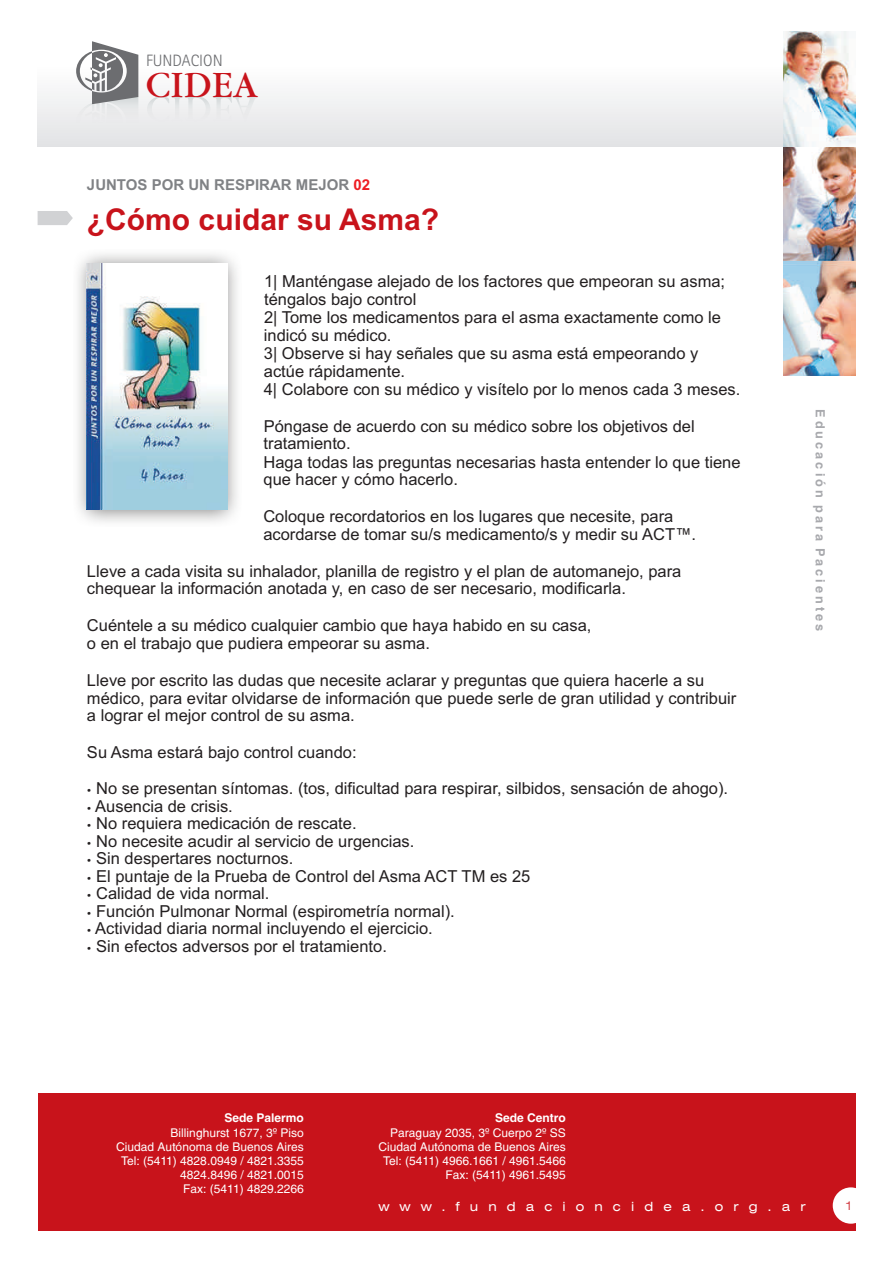
<style>
.page{position:relative;width:893px;height:1263px;background:#fff}
.page>*{position:absolute;margin:0;border:0;box-sizing:border-box;transform-origin:0 0}
.t1{font:36px "Garamond Itc T";color:#c8131b}
.t2{font:700 30px "Arial";color:#c8131b}
.t3{font:16.5px/18px "Arial";color:#231f20}
.t4{font:300 16.5px "BB Rotis Sans Serif";color:#6c6d70}
.t5{font:700 15px "Arial";color:#808285}
.t6{font:expanded 12.75px "Swiss 721 BT";letter-spacing:.795em;color:#fff}
.t7{font:700 12.75px "Switzerland";letter-spacing:.24em;color:#a8a9ad}
.t8{font:12px/14.1px "Switzerland";color:#fff;text-align:right}
.t9{font:700 12px "Switzerland";color:#fff}
.t10{font:300 expanded 12px "Swiss 721 BT";color:#c8131b}
.s1{color:#ee1d23}
</style>
<div class="page">
<img style="left:78px;top:254px;width:159px;height:268px">
<div style="left:38px;top:66px;width:817px;height:80px;background:linear-gradient(to bottom,#fefefe,#e2e3e5)"></div>
<img style="left:76px;top:94px;width:93px;height:29px">
<svg style="left:76px;top:41px;width:62px;height:63px"></svg>
<div style="left:38px;top:1093px;width:817px;height:138px;background:#c8131b"></div>
<div style="left:833px;top:1187px;width:36px;height:37px;background:#fff;border-radius:50%"></div>
<img style="left:784px;top:32px;width:71px;height:344px">
<svg style="left:38px;top:211px;width:35px;height:14px"></svg>
<img style="left:87px;top:263px;width:140px;height:247px">
<p class="t4" style="left:146px;top:53px;width:78px">FUNDACION</p>
<h1 class="t1" style="left:145px;top:64px;width:113px">CIDEA</h1>
<p class="t5" style="left:87px;top:179px;width:285px">JUNTOS POR UN RESPIRAR MEJOR <span class="s1">02</span></p>
<h2 class="t2" style="left:87px;top:208px;width:354px">¿Cómo cuidar su Asma?</h2>
<p class="t3" style="left:264px;top:274px;width:478px">1| Manténgase alejado de los factores que empeoran su asma; téngalos bajo control<br>2| Tome los medicamentos para el asma exactamente como le indicó su médico.<br>3| Observe si hay señales que su asma está empeorando y actúe rápidamente.<br>4| Colabore con su médico y visítelo por lo menos cada 3 meses.</p>
<p class="t3" style="left:263px;top:419px;width:478px">Póngase de acuerdo con su médico sobre los objetivos del tratamiento.<br>Haga todas las preguntas necesarias hasta entender lo que tiene que hacer y cómo hacerlo.</p>
<p class="t3" style="left:263px;top:509px;width:434px;line-height:17.5px">Coloque recordatorios en los lugares que necesite, para acordarse de tomar su/s medicamento/s y medir su ACT™.</p>
<p class="t3" style="left:87px;top:563px;width:596px;line-height:17.5px">Lleve a cada visita su inhalador, planilla de registro y el plan de automanejo, para chequear la información anotada y, en caso de ser necesario, modificarla.</p>
<p class="t3" style="left:87px;top:617px;width:506px;line-height:18.5px">Cuéntele a su médico cualquier cambio que haya habido en su casa, o en el trabajo que pudiera empeorar su asma.</p>
<p class="t3" style="left:87px;top:673px;width:651px;line-height:17.5px">Lleve por escrito las dudas que necesite aclarar y preguntas que quiera hacerle a su médico, para evitar olvidarse de información que puede serle de gran utilidad y contribuir a lograr el mejor control de su asma.</p>
<p class="t3" style="left:87px;top:745px;width:271px">Su Asma estará bajo control cuando:</p>
<p class="t3" style="left:87px;top:781px;width:643px">•No se presentan síntomas. (tos, dificultad para respirar, silbidos, sensación de ahogo).</p>
<p class="t3" style="left:87px;top:798px;width:147px">•Ausencia de crisis.</p>
<p class="t3" style="left:87px;top:816px;width:271px">•No requiera medicación de rescate.</p>
<p class="t3" style="left:87px;top:833px;width:329px">•No necesite acudir al servicio de urgencias.</p>
<p class="t3" style="left:87px;top:851px;width:208px">•Sin despertares nocturnos.</p>
<p class="t3" style="left:87px;top:868px;width:445px">•El puntaje de la Prueba de Control del Asma ACT TM es 25</p>
<p class="t3" style="left:87px;top:886px;width:184px">•Calidad de vida normal.</p>
<p class="t3" style="left:87px;top:903px;width:369px">•Función Pulmonar Normal (espirometría normal).</p>
<p class="t3" style="left:87px;top:921px;width:347px">•Actividad diaria normal incluyendo el ejercicio.</p>
<p class="t3" style="left:87px;top:938px;width:301px">•Sin efectos adversos por el tratamiento.</p>
<p class="t7" style="left:828px;top:409px;width:224px;rotate:90deg">Educación para Pacientes</p>
<p class="t9" style="left:224px;top:1111px;width:81px">Sede Palermo</p>
<p class="t8" style="left:116px;top:1127px;width:189px">Billinghurst 1677, 3º Piso<br>Ciudad Autónoma de Buenos Aires<br>Tel: (5411) 4828.0949 / 4821.3355<br>4824.8496 / 4821.0015<br>Fax: (5411) 4829.2266</p>
<p class="t9" style="left:495px;top:1111px;width:72px">Sede Centro</p>
<p class="t8" style="left:378px;top:1127px;width:189px">Paraguay 2035, 3º Cuerpo 2º SS<br>Ciudad Autónoma de Buenos Aires<br>Tel: (5411) 4966.1661 / 4961.5466<br>Fax: (5411) 4961.5495</p>
<p class="t6" style="left:378px;top:1201px;width:429px">www.fundacioncidea.org.ar</p>
<p class="t10" style="left:845px;top:1201px;width:9px">1</p>
</div>
